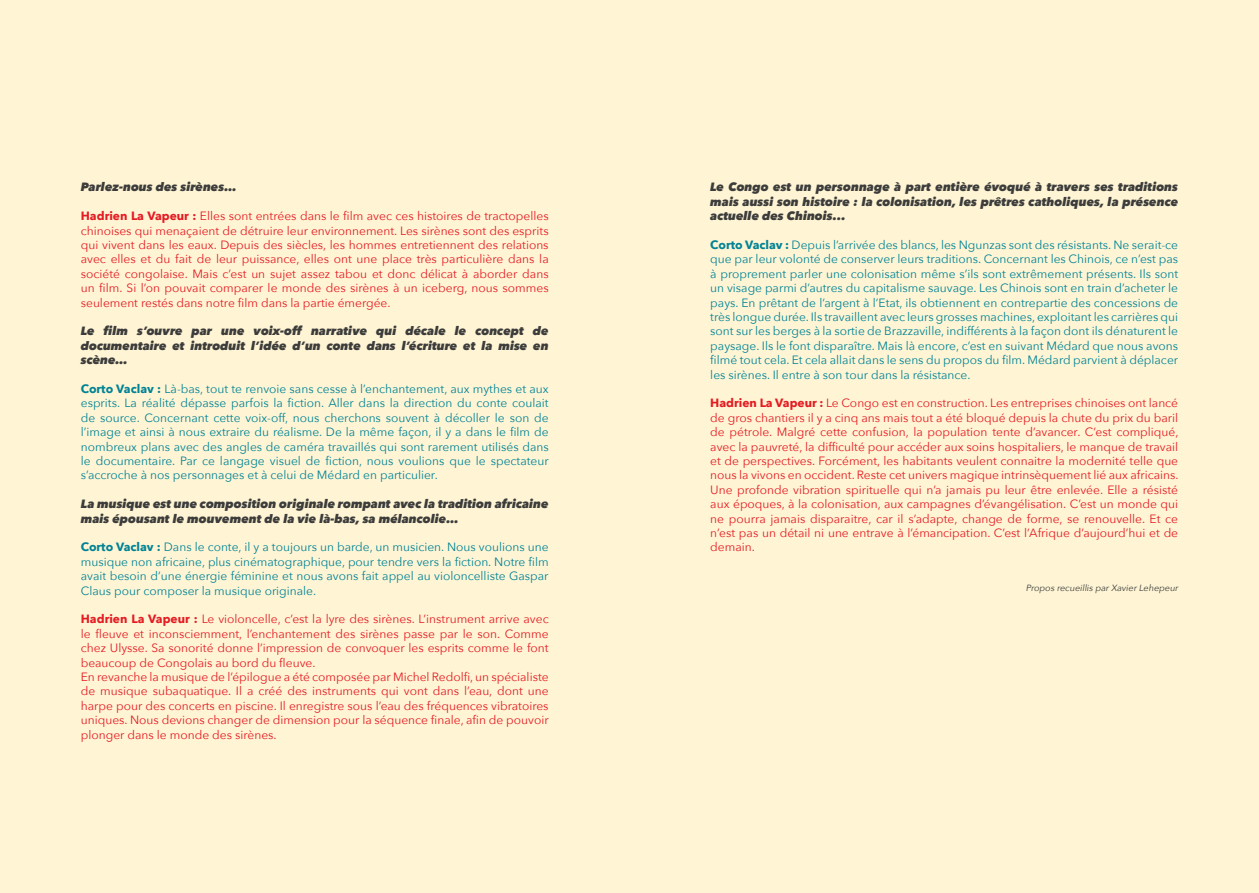
<style>
.page{position:relative;width:1259px;height:893px;background:#fff5d5}
.page>*{position:absolute;margin:0;border:0;box-sizing:border-box;transform-origin:0 0}
.t1{font:12px/14.4px "Avenir Next";color:#e41b23;text-align:justify}
.t2{font:12px/14.4px "Avenir Next";color:#008395;text-align:justify}
.t3{font:italic 800 12px/14.4px "Avenir Next";color:#3c3c3b;text-align:justify}
.t4{font:italic 9px "Avenir Next";color:#3c3c3b}
.s1{font-weight:700}
</style>
<div class="page">
<p class="t3" style="left:81px;top:180px;width:157px">Parlez-nous des sirènes…</p>
<p class="t1" style="left:81px;top:208px;width:469px"><span class="s1">Hadrien La Vapeur :</span> Elles sont entrées dans le film avec ces histoires de tractopelles chinoises qui menaçaient de détruire leur environnement. Les sirènes sont des esprits qui vivent dans les eaux. Depuis des siècles, les hommes entretiennent des relations avec elles et du fait de leur puissance, elles ont une place très particulière dans la société congolaise. Mais c’est un sujet assez tabou et donc délicat à aborder dans un film. Si l’on pouvait comparer le monde des sirènes à un iceberg, nous sommes seulement restés dans notre film dans la partie émergée.</p>
<p class="t3" style="left:81px;top:324px;width:469px">Le film s’ouvre par une voix-off narrative qui décale le concept de documentaire et introduit l’idée d’un conte dans l’écriture et la mise en scène…</p>
<p class="t2" style="left:81px;top:381px;width:469px"><span class="s1">Corto Vaclav :</span> Là-bas, tout te renvoie sans cesse à l’enchantement, aux mythes et aux esprits. La réalité dépasse parfois la fiction. Aller dans la direction du conte coulait de source. Concernant cette voix-off, nous cherchons souvent à décoller le son de l’image et ainsi à nous extraire du réalisme. De la même façon, il y a dans le film de nombreux plans avec des angles de caméra travaillés qui sont rarement utilisés dans le documentaire. Par ce langage visuel de fiction, nous voulions que le spectateur s’accroche à nos personnages et à celui de Médard en particulier.</p>
<p class="t3" style="left:81px;top:497px;width:469px">La musique est une composition originale rompant avec la tradition africaine mais épousant le mouvement de la vie là-bas, sa mélancolie…</p>
<p class="t2" style="left:81px;top:539px;width:469px"><span class="s1">Corto Vaclav :</span> Dans le conte, il y a toujours un barde, un musicien. Nous voulions une musique non africaine, plus cinématographique, pour tendre vers la fiction. Notre film avait besoin d’une énergie féminine et nous avons fait appel au violoncelliste Gaspar Claus pour composer la musique originale.</p>
<p class="t1" style="left:81px;top:611px;width:469px;text-align:left"><span class="s1">Hadrien La Vapeur :</span> Le violoncelle, c’est la lyre des sirènes. L’instrument arrive avec le fleuve et inconsciemment, l’enchantement des sirènes passe par le son. Comme chez Ulysse. Sa sonorité donne l’impression de convoquer les esprits comme le font beaucoup de Congolais au bord du fleuve.<br>En revanche la musique de l’épilogue a été composée par Michel Redolfi, un spécialiste de musique subaquatique. Il a créé des instruments qui vont dans l’eau, dont une harpe pour des concerts en piscine. Il enregistre sous l’eau des fréquences vibratoires uniques. Nous devions changer de dimension pour la séquence finale, afin de pouvoir plonger dans le monde des sirènes.</p>
<p class="t3" style="left:710px;top:180px;width:469px">Le Congo est un personnage à part entière évoqué à travers ses traditions mais aussi son histoire : la colonisation, les prêtres catholiques, la présence actuelle des Chinois...</p>
<p class="t2" style="left:710px;top:237px;width:469px"><span class="s1">Corto Vaclav :</span> Depuis l’arrivée des blancs, les Ngunzas sont des résistants. Ne serait-ce que par leur volonté de conserver leurs traditions. Concernant les Chinois, ce n’est pas à proprement parler une colonisation même s’ils sont extrêmement présents. Ils sont un visage parmi d’autres du capitalisme sauvage. Les Chinois sont en train d’acheter le pays. En prêtant de l’argent à l’Etat, ils obtiennent en contrepartie des concessions de très longue durée. Ils travaillent avec leurs grosses machines, exploitant les carrières qui sont sur les berges à la sortie de Brazzaville, indifférents à la façon dont ils dénaturent le paysage. Ils le font disparaître. Mais là encore, c’est en suivant Médard que nous avons filmé tout cela. Et cela allait dans le sens du propos du film. Médard parvient à déplacer les sirènes. Il entre à son tour dans la résistance.</p>
<p class="t1" style="left:710px;top:395px;width:470px"><span class="s1">Hadrien La Vapeur :</span> Le Congo est en construction. Les entreprises chinoises ont lancé de gros chantiers il y a cinq ans mais tout a été bloqué depuis la chute du prix du baril de pétrole. Malgré cette confusion, la population tente d’avancer. C’est compliqué, avec la pauvreté, la difficulté pour accéder aux soins hospitaliers, le manque de travail et de perspectives. Forcément, les habitants veulent connaitre la modernité telle que nous la vivons en occident. Reste cet univers magique intrinsèquement lié aux africains.<br>Une profonde vibration spirituelle qui n’a jamais pu leur être enlevée. Elle a résisté aux époques, à la colonisation, aux campagnes d’évangélisation. C’est un monde qui ne pourra jamais disparaitre, car il s’adapte, change de forme, se renouvelle. Et ce n’est pas un détail ni une entrave à l’émancipation. C’est l’Afrique d’aujourd’hui et de demain.</p>
<p class="t4" style="left:1026px;top:580px;width:156px">ProposrecueillisparXavierLehepeur</p>
</div>
